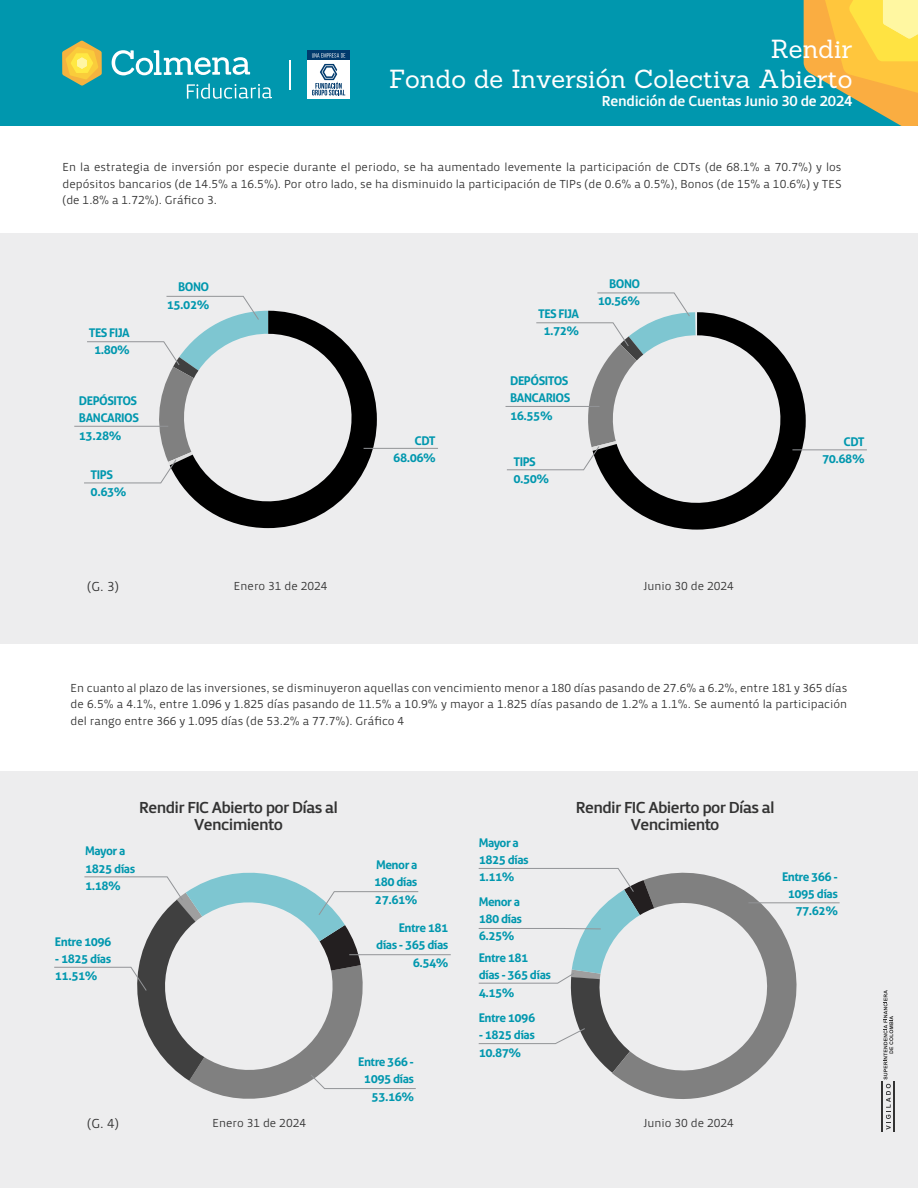
<style>
.page{position:relative;width:918px;height:1188px;background:#fff}
.page>*{position:absolute;margin:0;border:0;box-sizing:border-box;transform-origin:0 0}
.t1{font:25.5px/30.6px "Sanchez";color:#fff;text-align:right}
.t2{font:16.5px/17.2px "Priva Three Pro";letter-spacing:-.04em;color:#333;text-align:center}
.t3{font:15px "Priva Three Pro";letter-spacing:-.02em;color:#fff}
.t4{font:13.5px "Priva One Pro";color:#333}
.t5{font:12px/16.5px "Priva One Pro";color:#333;text-align:justify}
.t6{font:700 12px/17.2px "Aller";letter-spacing:-.04em;color:#0097ae}
</style>
<div class="page">
<div style="left:0;top:772px;width:918px;height:416px;background:#ededee"></div>
<hr style="left:882px;top:1081px;width:1px;height:51px;background:#333">
<hr style="left:894px;top:1081px;width:1px;height:51px;background:#333">
<svg style="left:884px;top:990px;width:9px;height:140px"></svg>
<div style="left:0;top:0;width:918px;height:126px;background:#0097ae"></div>
<svg style="left:804px;top:0;width:114px;height:126px"></svg>
<svg style="left:616px;top:903px;width:195px;height:196px"></svg>
<hr style="left:748px;top:902px;width:92px;height:1px;background:#929497">
<svg style="left:478px;top:868px;width:295px;height:208px"></svg>
<svg style="left:54px;top:872px;width:365px;height:227px"></svg>
<hr style="left:349px;top:954px;width:102px;height:1px;background:#929497">
<div style="left:0;top:233px;width:918px;height:411px;background:#ededee"></div>
<div style="left:307px;top:60px;width:43px;height:39px;background:#fff"></div>
<div style="left:307px;top:51px;width:43px;height:9px;background:#003a6d"></div>
<svg style="left:312px;top:53px;width:33px;height:5px"></svg>
<svg style="left:312px;top:64px;width:33px;height:31px"></svg>
<hr style="left:289px;top:60px;width:2px;height:30px;background:#fff">
<svg style="left:187px;top:83px;width:85px;height:16px"></svg>
<svg style="left:112px;top:50px;width:138px;height:25px"></svg>
<svg style="left:62px;top:41px;width:40px;height:45px"></svg>
<svg style="left:212px;top:366px;width:165px;height:162px"></svg>
<hr style="left:364px;top:448px;width:74px;height:1px;background:#929497">
<hr style="left:74px;top:426px;width:94px;height:1px;background:#929497">
<svg style="left:83px;top:295px;width:280px;height:218px"></svg>
<svg style="left:642px;top:368px;width:164px;height:162px"></svg>
<hr style="left:792px;top:449px;width:75px;height:1px;background:#929497">
<svg style="left:506px;top:292px;width:286px;height:223px"></svg>
<h1 class="t1" style="left:389px;top:33px;width:465px">Rendir<br>Fondo de Inversión Colectiva Abierto</h1>
<p class="t3" style="left:602px;top:92px;width:252px">Rendición de Cuentas Junio 30 de 2024</p>
<p class="t5" style="left:62px;top:159px;width:781px">En la estrategia de inversión por especie durante el periodo, se ha aumentado levemente la participación de CDTs (de 68.1% a 70.7%) y los depósitos bancarios (de 14.5% a 16.5%). Por otro lado, se ha disminuido la participación de TIPs (de 0.6% a 0.5%), Bonos (de 15% a 10.6%) y TES (de 1.8% a 1.72%). Gráfico 3.</p>
<p class="t6" style="left:89px;top:324px;width:43px;text-align:center">TES FIJA<br>1.80%</p>
<p class="t6" style="left:79px;top:392px;width:62px">DEPÓSITOS<br>BANCARIOS<br>13.28%</p>
<p class="t6" style="left:91px;top:466px;width:37px">TIPS<br>0.63%</p>
<p class="t6" style="left:167px;top:278px;width:44px;text-align:right">BONO<br>15.02%</p>
<p class="t6" style="left:393px;top:432px;width:44px;text-align:right">CDT<br>68.06%</p>
<p class="t6" style="left:538px;top:305px;width:43px;text-align:center">TES FIJA<br>1.72%</p>
<p class="t6" style="left:510px;top:372px;width:62px">DEPÓSITOS<br>BANCARIOS<br>16.55%</p>
<p class="t6" style="left:513px;top:453px;width:37px">TIPS<br>0.50%</p>
<p class="t6" style="left:598px;top:275px;width:44px;text-align:right">BONO<br>10.56%</p>
<p class="t4" style="left:87px;top:577px;width:33px">(G. 3)</p>
<p class="t5" style="left:234px;top:577px;width:95px">Enero 31 de 2024</p>
<p class="t5" style="left:644px;top:577px;width:92px">Junio 30 de 2024</p>
<p class="t6" style="left:822px;top:433px;width:44px;text-align:right">CDT<br>70.68%</p>
<p class="t5" style="left:71px;top:679px;width:778px">En cuanto al plazo de las inversiones, se disminuyeron aquellas con vencimiento menor a 180 días pasando de 27.6% a 6.2%, entre 181 y 365 días de 6.5% a 4.1%, entre 1.096 y 1.825 días pasando de 11.5% a 10.9% y mayor a 1.825 días pasando de 1.2% a 1.1%. Se aumentó la participación del rango entre 366 y 1.095 días (de 53.2% a 77.7%). Gráfico 4</p>
<h2 class="t2" style="left:139px;top:798px;width:200px">Rendir FIC Abierto por Días al<br>Vencimiento</h2>
<p class="t6" style="left:85px;top:842px;width:52px">Mayor a<br>1825 días<br>1.18%</p>
<p class="t6" style="left:55px;top:933px;width:58px">Entre 1096</p>
<p class="t6" style="left:55px;top:950px;width:58px">- 1825 días<br>11.51%</p>
<p class="t6" style="left:374px;top:856px;width:45px;text-align:justify">Menor a 180 días 27.61%</p>
<p class="t6" style="left:376px;top:919px;width:74px;text-align:right">Entre 181 días - 365 días<br>6.54%</p>
<p class="t4" style="left:87px;top:1115px;width:33px">(G. 4)</p>
<p class="t5" style="left:212px;top:1114px;width:95px">Enero 31 de 2024</p>
<p class="t6" style="left:358px;top:1053px;width:57px;text-align:right">Entre 366 -<br>1095 días<br>53.16%</p>
<p class="t6" style="left:479px;top:834px;width:52px">Mayor a<br>1825 días<br>1.11%</p>
<p class="t6" style="left:479px;top:893px;width:45px">Menor a<br>180 días<br>6.25%</p>
<p class="t6" style="left:479px;top:949px;width:74px">Entre 181 días - 365 días<br>4.15%</p>
<p class="t6" style="left:479px;top:1009px;width:58px">Entre 1096</p>
<p class="t6" style="left:479px;top:1026px;width:58px">- 1825 días<br>10.87%</p>
<h2 class="t2" style="left:576px;top:798px;width:200px">Rendir FIC Abierto por Días al<br>Vencimiento</h2>
<p class="t6" style="left:782px;top:868px;width:57px;text-align:right">Entre 366 -<br>1095 días<br>77.62%</p>
<p class="t5" style="left:644px;top:1114px;width:92px">Junio 30 de 2024</p>
</div>
